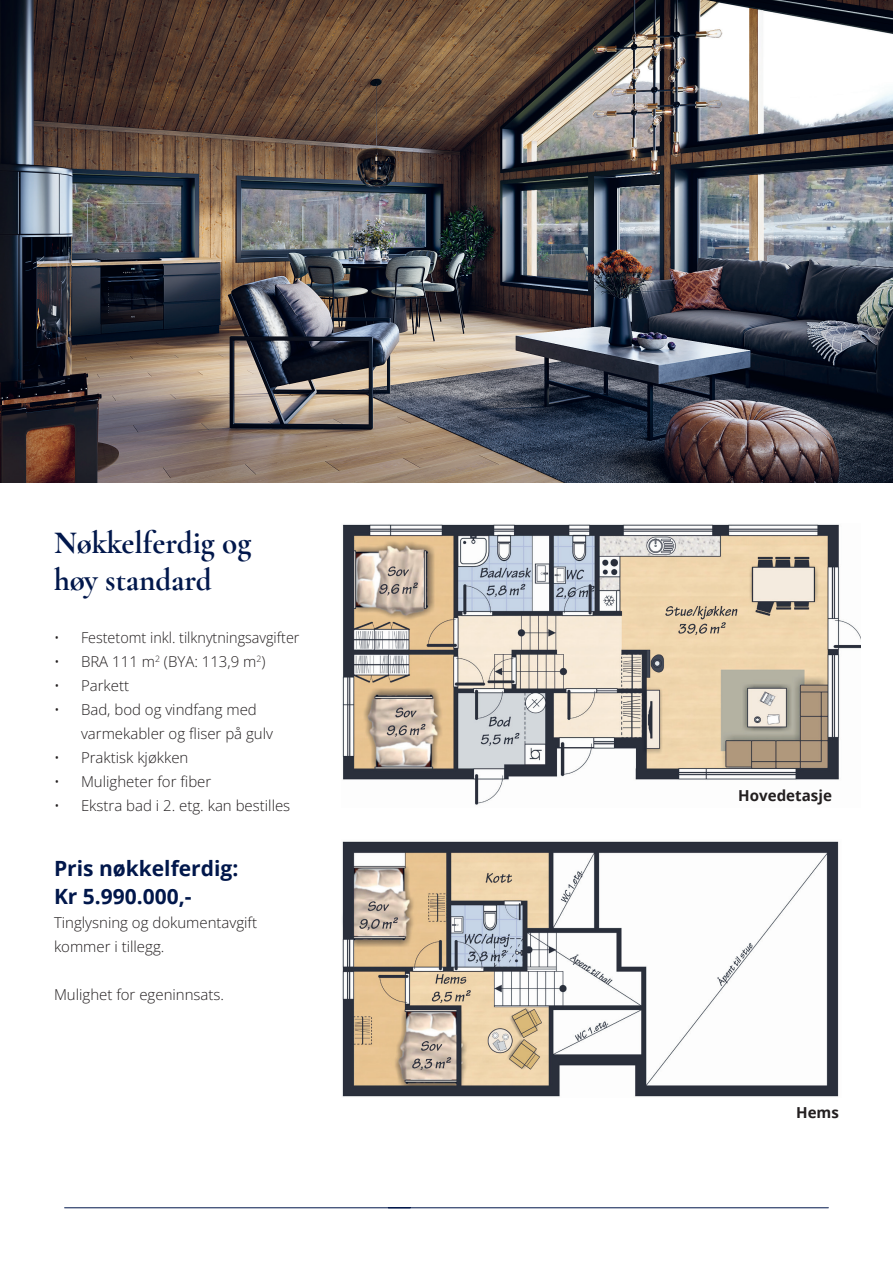
<style>
.page{position:relative;width:893px;height:1263px;background:#fff}
.page>*{position:absolute;margin:0;border:0;box-sizing:border-box;transform-origin:0 0}
.t1{font:700 32.4px/37.5px "Cormorant Garamond";color:#01174b;scale:.96 1}
.t2{font:700 21px/28.5px "Open Sans";color:#01174b}
.t3{font:700 15.15px "Open Sans";color:#231f20}
.t4{font:15px/24px "Open Sans";color:#231f20}
.t5{font:15px "Open Sans";color:#231f20;scale:.96 1}
</style>
<div class="page">
<img style="left:0;top:0;width:893px;height:483px">
<hr style="left:65px;top:1207px;width:345px;height:1px;background:#01174b">
<hr style="left:388px;top:1207px;width:440px;height:1px;background:#01174b">
<img style="left:342px;top:841px;width:497px;height:256px">
<img style="left:342px;top:524px;width:518px;height:281px">
<h1 class="t1" style="left:54px;top:524px;width:207px">Nøkkelferdig og høy standard</h1>
<p class="t5" style="left:54px;top:627px;width:257px">• Festetomt inkl. tilknytningsavgifter</p>
<p class="t4" style="left:54px;top:649px;width:213px">• BRA 111 m<sup>2</sup> (BYA: 113,9 m<sup>2</sup>)</p>
<p class="t4" style="left:54px;top:673px;width:77px">• Parkett</p>
<p class="t4" style="left:81px;top:697px;width:194px;text-indent:-27px">• Bad, bod og vindfang med varmekabler og fliser på gulv</p>
<p class="t4" style="left:54px;top:745px;width:136px">• Praktisk kjøkken</p>
<p class="t4" style="left:54px;top:769px;width:159px">• Muligheter for fiber</p>
<p class="t4" style="left:54px;top:793px;width:238px">• Ekstra bad i 2. etg. kan bestilles</p>
<h2 class="t2" style="left:54px;top:853px;width:186px">Pris nøkkelferdig:<br>Kr 5.990.000,-</h2>
<p class="t4" style="left:54px;top:910px;width:205px">Tinglysning og dokumentavgift kommer i tillegg.</p>
<p class="t4" style="left:54px;top:982px;width:172px">Mulighet for egeninnsats.</p>
<p class="t3" style="left:738px;top:785px;width:95px">Hovedetasje</p>
<p class="t3" style="left:796px;top:1102px;width:44px">Hems</p>
</div>
